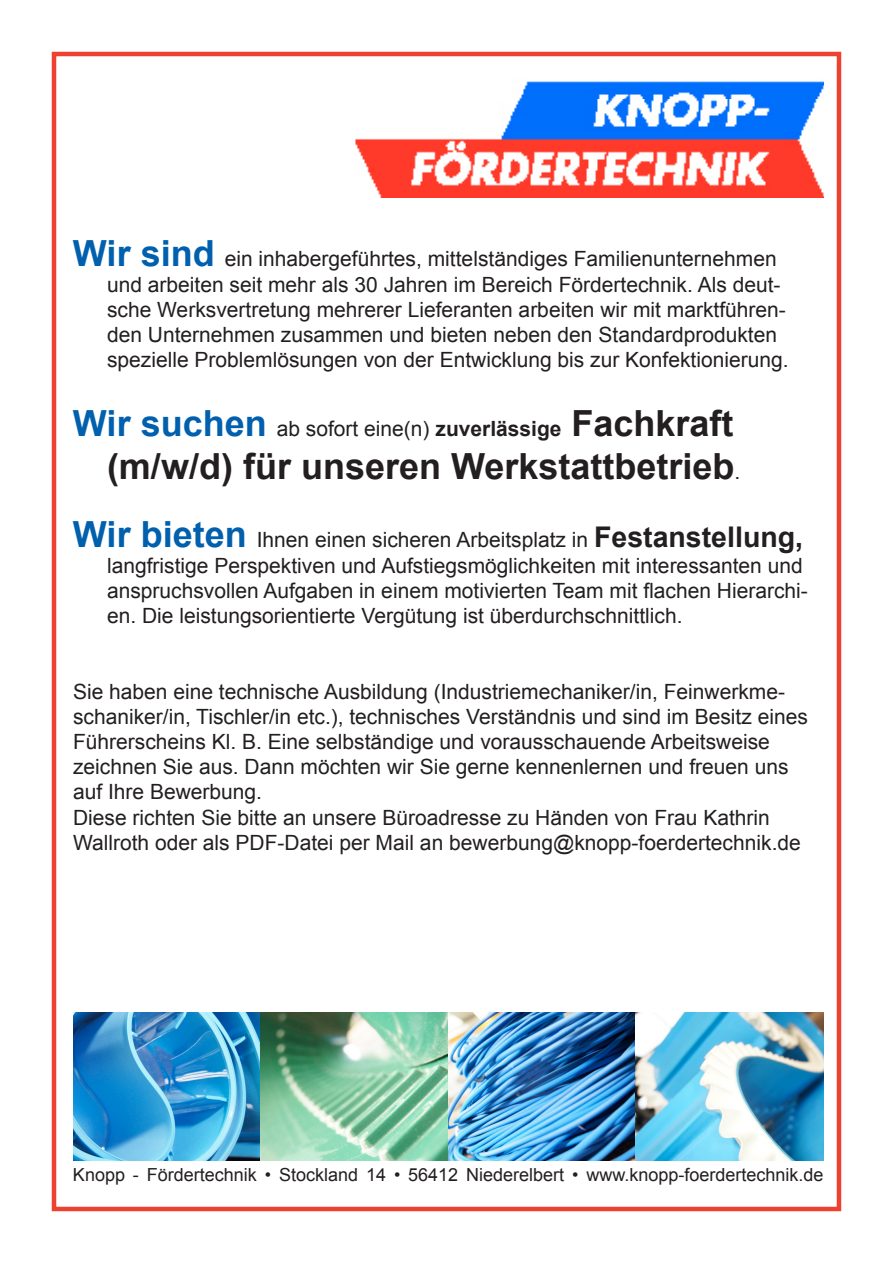
<style>
.page{position:relative;width:893px;height:1263px;background:#fff}
.page>*{position:absolute;margin:0;border:0;box-sizing:border-box;transform-origin:0 0}
.t1{font:700 36px "Arial";color:#231f20}
.t2{font:21px/25.2px "Arial";color:#231f20}
.t3{font:18px "Arial";color:#231f20}
.s1{font-weight:700;font-size:36px;color:#0160ae}
.s2{font-weight:700}
.s3{font-weight:700;font-size:36px}
.s4{font-weight:400;font-size:21px}
.s5{font-weight:700;font-size:28.5px}
</style>
<div class="page">
<div style="left:52px;top:52px;width:789px;height:1159px;border:4px solid #ee4231"></div>
<img style="left:355px;top:81px;width:469px;height:116px">
<img style="left:73px;top:1012px;width:750px;height:149px">
<p class="t2" style="left:107px;top:247px;width:683px;text-indent:-34px"><span class="s1">Wir sind</span> ein inhabergeführtes, mittelständiges Familienunternehmen und arbeiten seit mehr als 30 Jahren im Bereich Fördertechnik. Als deut&shy;sche Werksvertretung mehrerer Lieferanten arbeiten wir mit marktführen&shy;den Unternehmen zusammen und bieten neben den Standardprodukten spezielle Problemlösungen von der Entwicklung bis zur Konfektionierung.</p>
<p class="t2" style="left:73px;top:416px;width:662px"><span class="s1">Wir suchen</span> ab sofort eine(n) <span class="s2">zuverlässige</span> <span class="s3">Fachkraft</span></p>
<h1 class="t1" style="left:107px;top:442px;width:635px">(m/w/d) für unseren Werkstattbetrieb<span class="s4">.</span></h1>
<p class="t2" style="left:107px;top:527px;width:702px;text-indent:-34px"><span class="s1">Wir bieten</span> Ihnen einen sicheren Arbeitsplatz in <span class="s5">Festanstellung, </span>langfristige Perspektiven und Aufstiegsmöglichkeiten mit interessanten und anspruchsvollen Aufgaben in einem motivierten Team mit flachen Hierarchi&shy;en. Die leistungsorientierte Vergütung ist überdurchschnittlich.</p>
<p class="t2" style="left:73px;top:679px;width:736px">Sie haben eine technische Ausbildung (Industriemechaniker/in, Feinwerkme&shy;schaniker/in, Tischler/in etc.), technisches Verständnis und sind im Besitz eines Führerscheins Kl. B. Eine selbständige und vorausschauende Arbeitsweise zeichnen Sie aus. Dann möchten wir Sie gerne kennenlernen und freuen uns auf Ihre Bewerbung.<br>Diese richten Sie bitte an unsere Büroadresse zu Händen von Frau Kathrin Wallroth oder als PDF-Datei per Mail an bewerbung@knopp-foerdertechnik.de</p>
<p class="t3" style="left:73px;top:1163px;width:752px">Knopp - Fördertechnik • Stockland 14 • 56412 Niederelbert • www.knopp-foerdertechnik.de</p>
</div>
